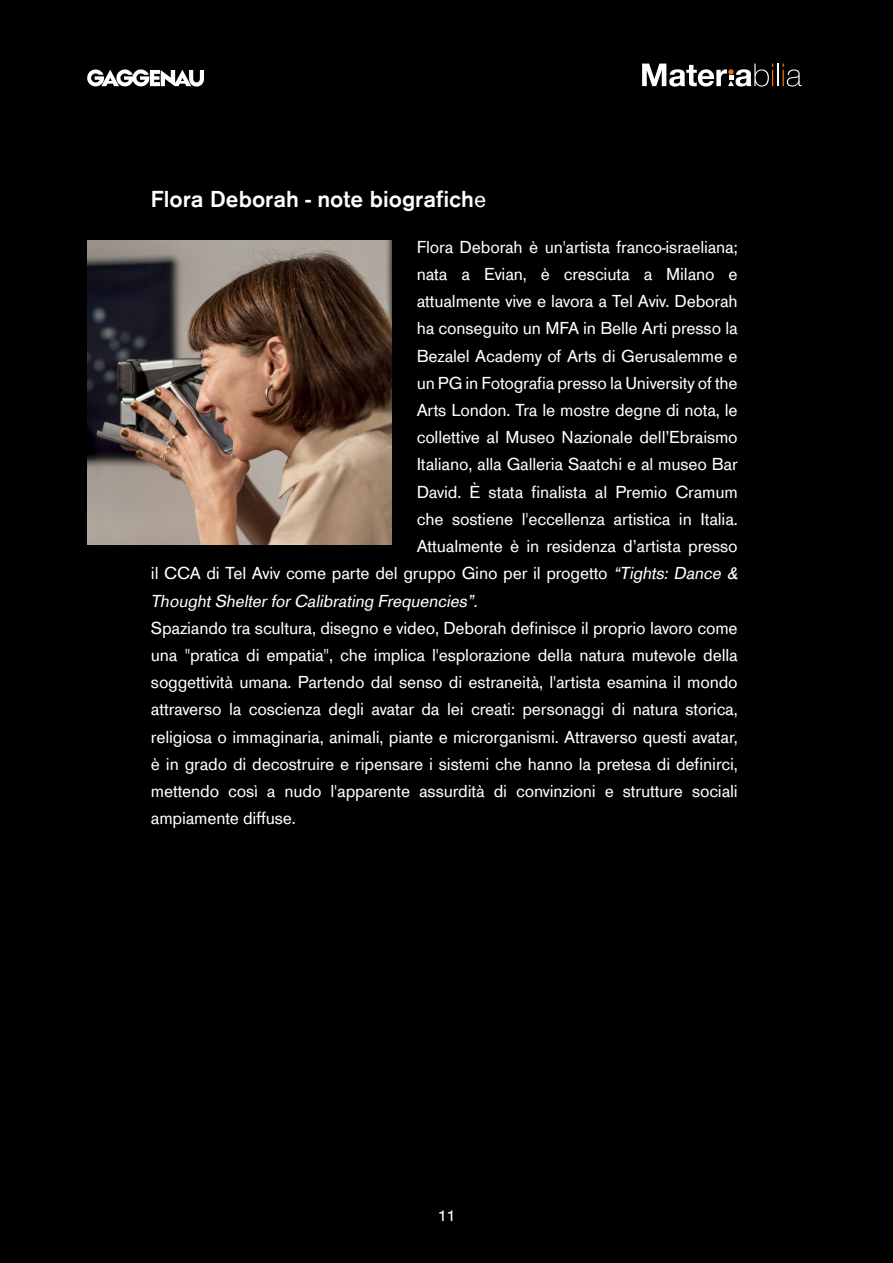
<style>
.page{position:relative;width:893px;height:1263px;background:#000}
.page>*{position:absolute;margin:0;border:0;box-sizing:border-box;transform-origin:0 0}
.t1{font:700 24px "Gaggenau";color:#fff}
.t2{font:18px/27.2px "Gaggenau";letter-spacing:-.01em;color:#fff;text-align:justify}
.t3{font:italic 18px "Gaggenau";color:#fff}
.t4{font:16.5px "Gaggenau";color:#fff}
.s1{font-weight:400}
.s2{font-style:italic}
</style>
<div class="page">
<svg style="left:87px;top:69px;width:117px;height:18px"></svg>
<svg style="left:642px;top:64px;width:159px;height:23px"></svg>
<img style="left:87px;top:240px;width:304px;height:304px">
<h1 class="t1" style="left:151px;top:186px;width:337px">Flora Deborah - note biografich<span class="s1">e</span></h1>
<p class="t2" style="left:417px;top:233px;width:323px">Flora Deborah è un'artista franco-israeliana;</p>
<p class="t2" style="left:417px;top:261px;width:323px">nata a Evian, è cresciuta a Milano e</p>
<p class="t2" style="left:417px;top:288px;width:323px">attualmente vive e lavora a Tel Aviv. Deborah</p>
<p class="t2" style="left:417px;top:315px;width:323px">ha conseguito un MFA in Belle Arti presso la</p>
<p class="t2" style="left:417px;top:342px;width:323px">Bezalel Academy of Arts di Gerusalemme e</p>
<p class="t2" style="left:417px;top:369px;width:323px">un PG in Fotografia presso la University of the</p>
<p class="t2" style="left:417px;top:397px;width:322px">Arts London. Tra le mostre degne di nota, le</p>
<p class="t2" style="left:417px;top:424px;width:323px">collettive al Museo Nazionale dell’Ebraismo</p>
<p class="t2" style="left:417px;top:451px;width:323px">Italiano, alla Galleria Saatchi e al museo Bar</p>
<p class="t2" style="left:417px;top:478px;width:323px">David. È stata finalista al Premio Cramum</p>
<p class="t2" style="left:417px;top:506px;width:323px">che sostiene l'eccellenza artistica in Italia.</p>
<p class="t2" style="left:417px;top:533px;width:322px">Attualmente è in residenza d’artista presso</p>
<p class="t2" style="left:151px;top:560px;width:592px">il CCA di Tel Aviv come parte del gruppo Gino per il progetto <span class="s2">“Tights: Dance &amp;</span></p>
<p class="t3" style="left:151px;top:591px;width:331px">ThoughtShelterforCalibrating Frequencies”.</p>
<p class="t2" style="left:151px;top:614px;width:588px">Spaziando tra scultura, disegno e video, Deborah definisce il proprio lavoro come una "pratica di empatia", che implica l'esplorazione della natura mutevole della soggettività umana. Partendo dal senso di estraneità, l'artista esamina il mondo attraverso la coscienza degli avatar da lei creati: personaggi di natura storica, religiosa o immaginaria, animali, piante e microrganismi. Attraverso questi avatar, è in grado di decostruire e ripensare i sistemi che hanno la pretesa di definirci, mettendo così a nudo l'apparente assurdità di convinzioni e strutture sociali ampiamente diffuse.</p>
<p class="t4" style="left:438px;top:1207px;width:19px">11</p>
</div>
